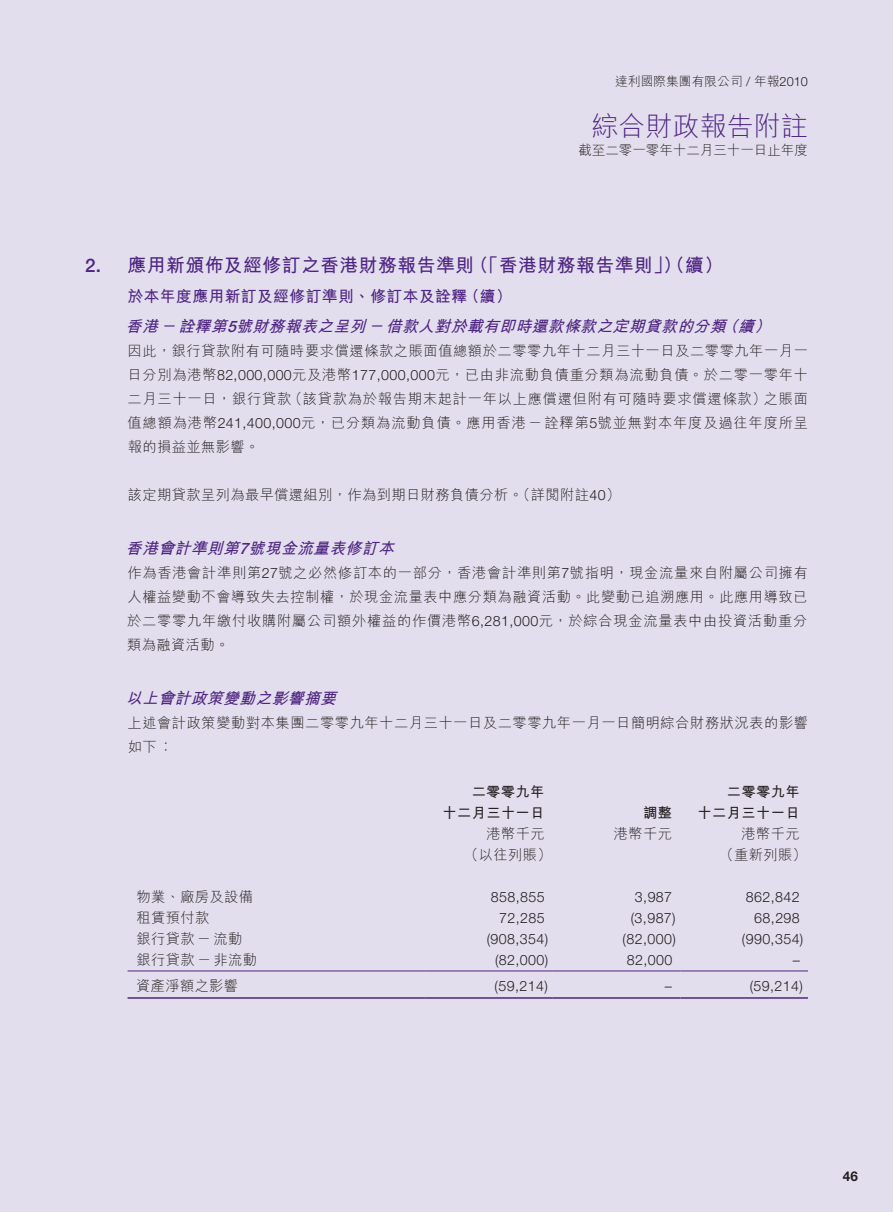
<style>
.page{position:relative;width:893px;height:1212px;background:#e3deed}
.page>*{position:absolute;margin:0;border:0;box-sizing:border-box;transform-origin:0 0}
.t1{font:300 27px "M Hei HK";color:#4e2582}
.t2{font:700 18.75px "M Hei HK";letter-spacing:.03em;color:#4e2582}
.t3{font:500 18.75px "Helvetica Neue LT Std";color:#4e2582}
.t4{font:italic 700 15.75px "M Hei HK";color:#4e2582}
.t5{font:700 15.75px "M Hei HK";letter-spacing:.03em;color:#4e2582}
.t6{font:italic 500 15.75px "Helvetica Neue LT Std";color:#4e2582}
.t7{font:300 14.25px/24px "M Hei HK";letter-spacing:.04em;color:#231f20;text-align:right}
.t8{font:300 14.25px "Helvetica Neue LT Std";letter-spacing:.03em;color:#231f20}
.t9{font:300 14.25px/24px "M Hei HK";letter-spacing:.06em;color:#231f20}
.t10{font:700 14.25px "M Hei HK";letter-spacing:.03em;color:#231f20}
.t11{font:300 13.5px "M Hei HK";color:#231f20}
.t12{font:700 13.5px "Helvetica Neue LT Std";color:#231f20}
.t13{font:300 12.75px "M Hei HK";color:#231f20}
.s1{font-family:"Helvetica Neue LT Std"}
</style>
<div class="page">
<hr style="left:128px;top:970px;width:297px;height:1px;background:#4e2582">
<hr style="left:425px;top:970px;width:128px;height:1px;background:#4e2582">
<hr style="left:553px;top:970px;width:127px;height:1px;background:#4e2582">
<hr style="left:680px;top:970px;width:128px;height:1px;background:#4e2582">
<hr style="left:128px;top:997px;width:297px;height:2px;background:#4e2582">
<hr style="left:425px;top:997px;width:128px;height:2px;background:#4e2582">
<hr style="left:553px;top:997px;width:127px;height:2px;background:#4e2582">
<hr style="left:680px;top:997px;width:128px;height:2px;background:#4e2582">
<p class="t13" style="left:615px;top:72px;width:194px">達利國際集團有限公司 <span class="s1">/</span> 年報<span class="s1">2010</span></p>
<h1 class="t1" style="left:592px;top:107px;width:217px">綜合財政報告附註</h1>
<p class="t11" style="left:578px;top:141px;width:231px">截至二零一零年十二月三十一日止年度</p>
<h2 class="t3" style="left:85px;top:254px;width:18px">2.</h2>
<h2 class="t2" style="left:128px;top:251px;width:348px">應用新頒佈及經修訂之香港財務報告準則</h2>
<h2 class="t2" style="left:470px;top:251px;width:255px">（「香港財務報告準則」）（續(</h2>
<p class="t5" style="left:128px;top:285px;width:341px">於本年度應用新訂及經修訂準則、修訂本及詮釋</p>
<p class="t5" style="left:464px;top:285px;width:50px">（續(</p>
<p class="t4" style="left:178px;top:315px;width:194px">詮釋第號財務報表之呈列</p>
<p class="t4" style="left:386px;top:315px;width:347px">借款人對於載有即時還款條款之定期貸款的分類</p>
<p class="t4" style="left:722px;top:315px;width:23px">（</p>
<p class="t4" style="left:754px;top:315px;width:23px">(</p>
<p class="t4" style="left:738px;top:315px;width:23px">續</p>
<p class="t4" style="left:126px;top:315px;width:39px">香港</p>
<p class="t7" style="left:128px;top:338px;width:682px">因此，銀行貸款附有可隨時要求償還條款之賬面值總額於二零零九年十二月三十一日及二零零九年一月一日分別為港幣<span class="s1">82,000,000</span>元及港幣<span class="s1">177,000,000</span>元，已由非流動負債重分類為流動負債。於二零一零年十之賬面</p>
<p class="t6" style="left:227px;top:317px;width:15px">5</p>
<p class="t4" style="left:160px;top:315px;width:23px">－</p>
<p class="t4" style="left:368px;top:315px;width:23px">－</p>
<p class="t9" style="left:128px;top:386px;width:682px">二月三十一日，銀行貸款<br>值總額為港幣<span class="s1">241,400,000</span>元，已分類為流動負債。應用香港－詮釋第<span class="s1">5</span>號並無對本年度及過往年度所呈報的損益並無影響。</p>
<p class="t7" style="left:128px;top:482px;width:494px">該定期貸款呈列為最早償還組別，作為到期日財務負債分析。（詳閱附註<span class="s1">40</span>(</p>
<p class="t4" style="left:126px;top:537px;width:275px">香港會計準則第號現金流量表修訂本</p>
<p class="t7" style="left:288px;top:386px;width:480px">（該貸款為於報告期末起計一年以上應償還但附有可隨時要求償還條款）</p>
<p class="t6" style="left:239px;top:539px;width:15px">7</p>
<p class="t7" style="left:127px;top:560px;width:682px;text-align:justify">作為香港會計準則第<span class="s1">27</span>號之必然修訂本的一部分，香港會計準則第<span class="s1">7</span>號指明，現金流量來自附屬公司擁有人權益變動不會導致失去控制權，於現金流量表中應分類為融資活動。此變動已追溯應用。此應用導致已於二零零九年繳付收購附屬公司額外權益的作價港幣<span class="s1">6,281,000</span>元，於綜合現金流量表中由投資活動重分類為融資活動。</p>
<p class="t4" style="left:126px;top:687px;width:217px">以上會計政策變動之影響摘要</p>
<p class="t7" style="left:128px;top:710px;width:682px;text-align:left">上述會計政策變動對本集團二零零九年十二月三十一日及二零零九年一月一日簡明綜合財務狀況表的影響如下‥</p>
<p class="t10" style="left:727px;top:781px;width:74px">二零零九年</p>
<p class="t10" style="left:472px;top:781px;width:74px">二零零九年</p>
<p class="t10" style="left:442px;top:802px;width:104px">十二月三十一日</p>
<p class="t10" style="left:643px;top:802px;width:30px">調整</p>
<p class="t10" style="left:698px;top:802px;width:104px">十二月三十一日</p>
<p class="t7" style="left:486px;top:821px;width:60px">港幣千元</p>
<p class="t7" style="left:614px;top:821px;width:60px">港幣千元</p>
<p class="t7" style="left:741px;top:821px;width:60px">港幣千元</p>
<p class="t7" style="left:464px;top:842px;width:89px">（以往列賬）</p>
<p class="t7" style="left:719px;top:842px;width:89px">（重新列賬(</p>
<p class="t7" style="left:136px;top:884px;width:118px">物業、廠房及設備</p>
<p class="t8" style="left:491px;top:888px;width:55px">858,855</p>
<p class="t8" style="left:635px;top:888px;width:39px">3,987</p>
<p class="t8" style="left:746px;top:888px;width:55px">862,842</p>
<p class="t7" style="left:136px;top:905px;width:74px">租賃預付款</p>
<p class="t8" style="left:499px;top:909px;width:47px">72,285</p>
<p class="t8" style="left:631px;top:909px;width:46px">)3,987(</p>
<p class="t8" style="left:754px;top:909px;width:47px">68,298</p>
<p class="t7" style="left:137px;top:926px;width:107px">銀行貸款－流動</p>
<p class="t8" style="left:487px;top:930px;width:63px">)908,354(</p>
<p class="t8" style="left:623px;top:930px;width:55px">)82,000(</p>
<p class="t8" style="left:742px;top:930px;width:63px">)990,354(</p>
<p class="t7" style="left:137px;top:947px;width:122px">銀行貸款－非流動</p>
<p class="t8" style="left:495px;top:951px;width:55px">)82,000(</p>
<p class="t8" style="left:627px;top:951px;width:47px">82,000</p>
<p class="t8" style="left:793px;top:951px;width:9px">–</p>
<p class="t7" style="left:136px;top:973px;width:104px">資產淨額之影響</p>
<p class="t8" style="left:494px;top:977px;width:55px">)59,214(</p>
<p class="t8" style="left:665px;top:977px;width:9px">–</p>
<p class="t8" style="left:750px;top:977px;width:55px">)59,214(</p>
<p class="t12" style="left:843px;top:1167px;width:17px">46</p>
</div>
